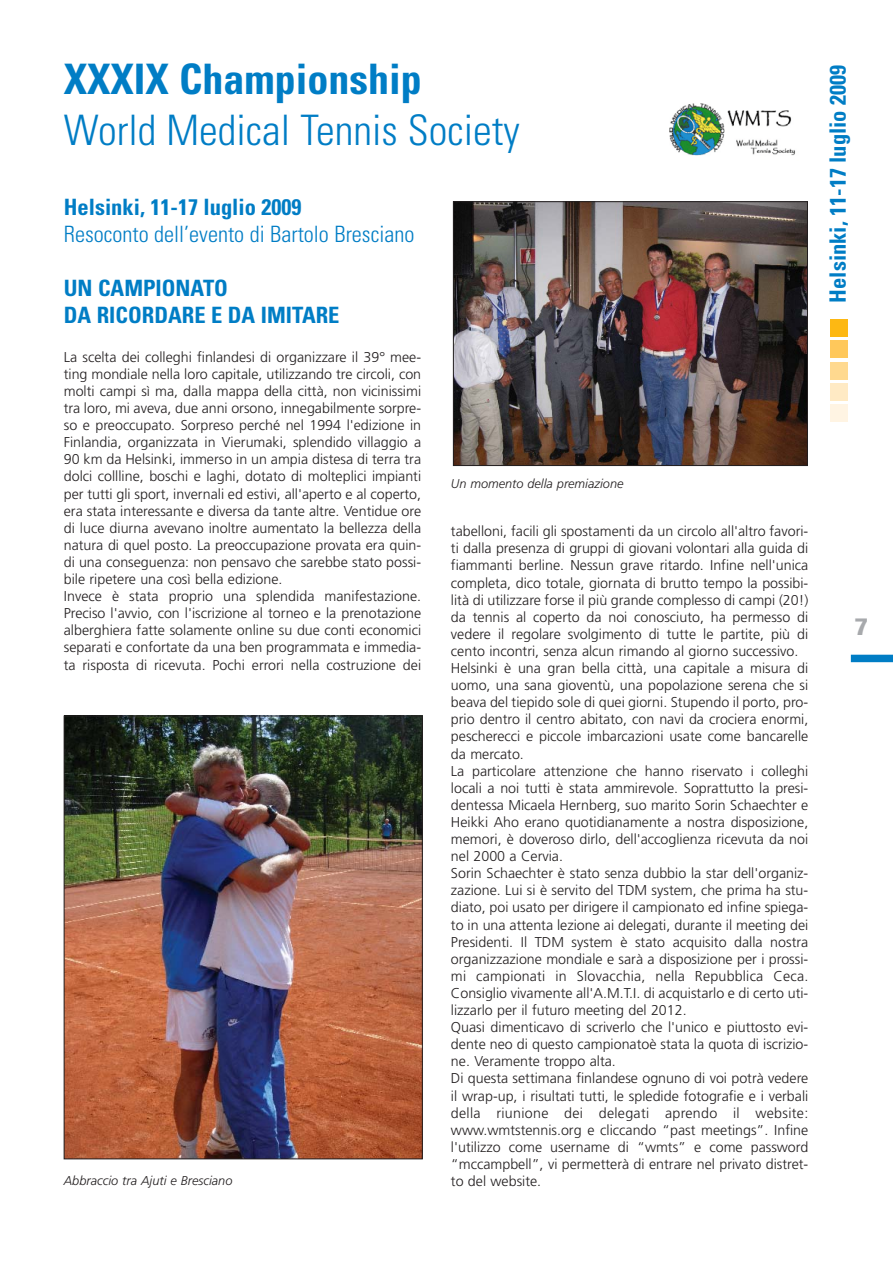
<style>
.page{position:relative;width:893px;height:1263px;background:#fff}
.page>*{position:absolute;margin:0;border:0;box-sizing:border-box;transform-origin:0 0}
.t1{font:300 condensed 42px "Univers";color:#007dc5}
.t2{font:700 condensed 42px "Univers";color:#007dc5}
.t3{font:700 condensed 22.5px/27px "Univers";color:#007dc5}
.t4{font:300 condensed 22.5px "Univers";color:#007dc5}
.t5{font:900 condensed 22.5px "Helvetica";color:#a7a9ac;scale:1.2 1}
.t6{font:300 14.25px/17.1px "Frutiger";color:#231f20}
.t7{font:italic 300 12.75px "Frutiger";color:#231f20}
</style>
<div class="page">
<div style="left:830px;top:320px;width:17px;height:17px;background:#fdb813"></div>
<div style="left:830px;top:341px;width:17px;height:17px;background:#ffc85b"></div>
<div style="left:830px;top:362px;width:17px;height:17px;background:#ffd98f"></div>
<div style="left:830px;top:383px;width:17px;height:17px;background:#ffeac4"></div>
<div style="left:830px;top:405px;width:17px;height:17px;background:#fff4e3"></div>
<img style="left:66px;top:718px;width:354px;height:439px">
<div style="left:64px;top:716px;width:358px;height:443px;border:1px solid #231f20"></div>
<img style="left:455px;top:203px;width:350px;height:261px">
<div style="left:453px;top:201px;width:354px;height:265px;border:1px solid #231f20"></div>
<div style="left:850px;top:655px;width:42px;height:7px;background:#007dc5"></div>
<img style="left:669px;top:103px;width:126px;height:53px">
<h1 class="t2" style="left:64px;top:64px;width:359px">XXXIX Championship</h1>
<h1 class="t1" style="left:64px;top:114px;width:457px">World Medical Tennis Society</h1>
<h2 class="t3" style="left:64px;top:196px;width:239px">Helsinki, 11-17 luglio 2009</h2>
<h2 class="t4" style="left:64px;top:226px;width:352px">Resoconto dell’evento di Bartolo Bresciano</h2>
<h2 class="t3" style="left:64px;top:277px;width:277px">UN CAMPIONATO<br>DA RICORDARE E DA IMITARE</h2>
<p class="t6" style="left:64px;top:349px;width:359px">La scelta dei colleghi finlandesi di organizzare il 39° mee&shy;ting mondiale nella loro capitale, utilizzando tre circoli, con molti campi sì ma, dalla mappa della città, non vicinissimi tra loro, mi aveva, due anni orsono, innegabilmente sorpre&shy;so e preoccupato. Sorpreso perché nel 1994 l'edizione in Finlandia, organizzata in Vierumaki, splendido villaggio a 90 km da Helsinki, immerso in un ampia distesa di terra tra dolci collline, boschi e laghi, dotato di molteplici impianti per tutti gli sport, invernali ed estivi, all'aperto e al coperto, era stata interessante e diversa da tante altre. Ventidue ore di luce diurna avevano inoltre aumentato la bellezza della natura di quel posto. La preoccupazione provata era quin&shy;di una conseguenza: non pensavo che sarebbe stato possi&shy;bile ripetere una così bella edizione.<br>Invece è stata proprio una splendida manifestazione.<br>Preciso l'avvio, con l'iscrizione al torneo e la prenotazione alberghiera fatte solamente online su due conti economici separati e confortate da una ben programmata e immedia&shy;ta risposta di ricevuta. Pochi errori nella costruzione dei</p>
<p class="t7" style="left:64px;top:1176px;width:170px">Abbraccio tra Ajuti e Bresciano</p>
<p class="t7" style="left:451px;top:478px;width:174px">Un momento della premiazione</p>
<p class="t6" style="left:451px;top:524px;width:359px">tabelloni, facili gli spostamenti da un circolo all'altro favori&shy;ti dalla presenza di gruppi di giovani volontari alla guida di fiammanti berline. Nessun grave ritardo. Infine nell'unica completa, dico totale, giornata di brutto tempo la possibi&shy;lità di utilizzare forse il più grande complesso di campi (20!) da tennis al coperto da noi conosciuto, ha permesso di vedere il regolare svolgimento di tutte le partite, più di cento incontri, senza alcun rimando al giorno successivo.<br>Helsinki è una gran bella città, una capitale a misura di uomo, una sana gioventù, una popolazione serena che si beava del tiepido sole di quei giorni. Stupendo il porto, pro&shy;prio dentro il centro abitato, con navi da crociera enormi, pescherecci e piccole imbarcazioni usate come bancarelle da mercato.<br>La particolare attenzione che hanno riservato i colleghi locali a noi tutti è stata ammirevole. Soprattutto la presi&shy;dentessa Micaela Hernberg, suo marito Sorin Schaechter e Heikki Aho erano quotidianamente a nostra disposizione, memori, è doveroso dirlo, dell'accoglienza ricevuta da noi nel 2000 a Cervia.<br>Sorin Schaechter è stato senza dubbio la star dell'organiz&shy;zazione. Lui si è servito del TDM system, che prima ha stu&shy;diato, poi usato per dirigere il campionato ed infine spiega&shy;to in una attenta lezione ai delegati, durante il meeting dei Presidenti. Il TDM system è stato acquisito dalla nostra organizzazione mondiale e sarà a disposizione per i prossi&shy;mi campionati in Slovacchia, nella Repubblica Ceca.<br>Consiglio vivamente all'A.M.T.I. di acquistarlo e di certo uti&shy;lizzarlo per il futuro meeting del 2012.<br>Quasi dimenticavo di scriverlo che l'unico e piuttosto evi&shy;dente neo di questo campionatoè stata la quota di iscrizio&shy;ne. Veramente troppo alta.<br>Di questa settimana finlandese ognuno di voi potrà vedere il wrap-up, i risultati tutti, le spledide fotografie e i verbali della riunione dei delegati aprendo il website: www.wmtstennis.org e cliccando “past meetings”. Infine l'utilizzo come username di “wmts” e come password “mccampbell”, vi permetterà di entrare nel privato distret&shy;to del website.</p>
<h2 class="t3" style="left:826px;top:303px;width:239px;rotate:-90deg">Helsinki, 11-17 luglio 2009</h2>
<h2 class="t5" style="left:854px;top:618px;width:13px">7</h2>
</div>
